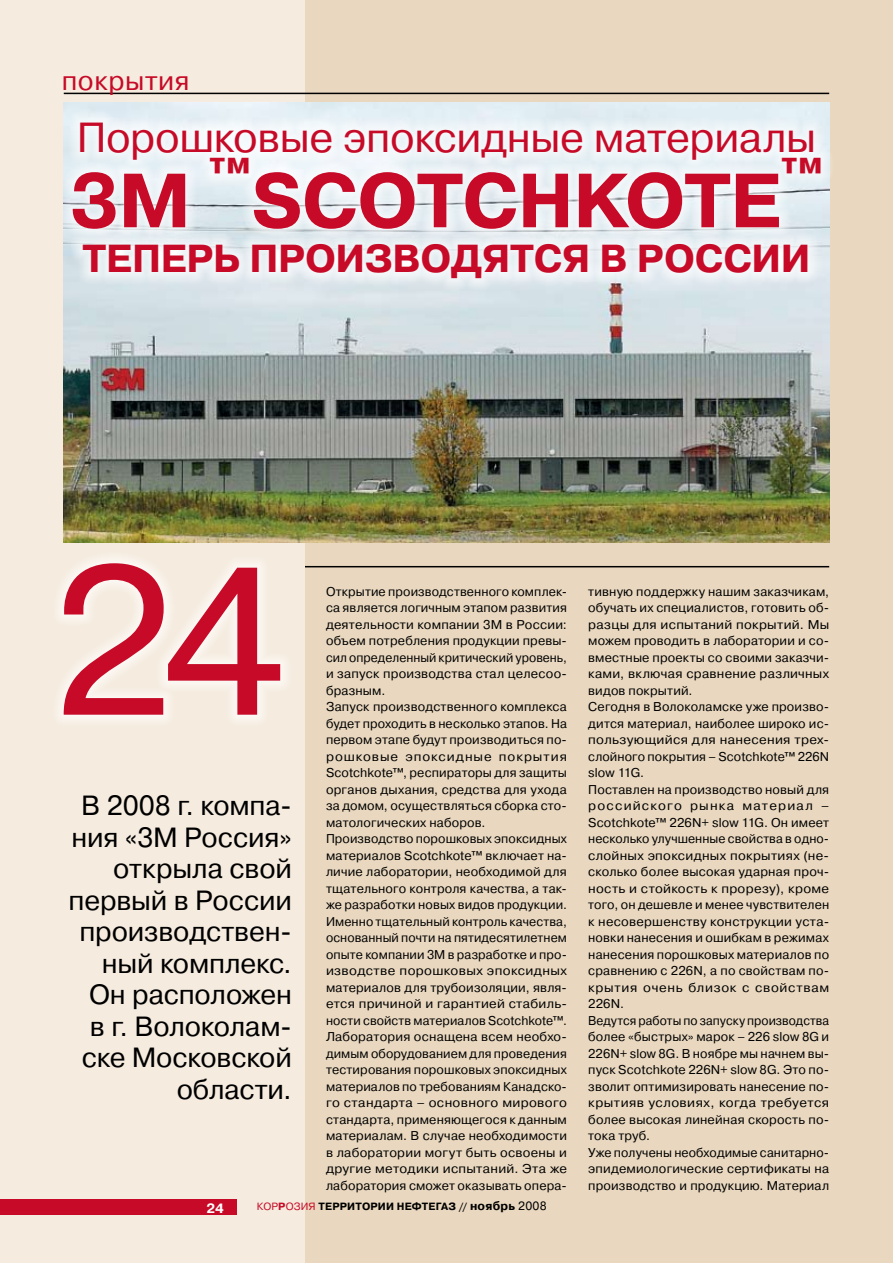
<style>
.page{position:relative;width:893px;height:1263px;background:#e9d8bf}
.page>*{position:absolute;margin:0;border:0;box-sizing:border-box;transform-origin:0 0}
.t1{font:210px "Pragmatica C";color:#c60a27}
.t2{font:700 76.5px "Pragmatica C";letter-spacing:-.015em;color:#c60a27}
.t3{font:700 44.55px "Pragmatica C";color:#c60a27}
.t4{font:42px "Pragmatica C";letter-spacing:-.01em;color:#c60a27}
.t5{font:700 39px "Pragmatica C";letter-spacing:-.01em;color:#c60a27}
.t6{font:27.75px/31.5px "Pragmatica C";letter-spacing:-.005em;color:#000;text-align:right}
.t7{font:27px "Pragmatica C";letter-spacing:.02em;color:#c60a27}
.t8{font:700 13.5px "Pragmatica C";color:#fff}
.t9{font:12.75px/16.5px "Pragmatica C";letter-spacing:.015em;color:#000}
.t10{font:700 10.5px "Pragmatica C";letter-spacing:.01em;color:#000}
.s1{font-weight:400;color:#c60a27}
.s2{color:#c60a27}
.s3{font-size:12px}
.s4{font-weight:400;font-size:12px}
</style>
<div class="page">
<hr style="left:64px;top:566px;width:765px;height:1px;background:#000">
<div style="left:0;top:0;width:305px;height:1263px;background:#f5ebde"></div>
<hr style="left:64px;top:93px;width:765px;height:1px;background:#000">
<img style="left:64px;top:102px;width:765px;height:441px">
<svg style="left:58px;top:557px;width:501px;height:164px"></svg>
<svg style="left:63px;top:108px;width:767px;height:215px;background:#e8eff2"></svg>
<div style="left:0;top:1199px;width:237px;height:16px;background:#c60a27"></div>
<h3 class="t7" style="left:62px;top:66px;width:129px">покрытия</h3>
<h3 class="t4" style="left:77px;top:114px;width:741px">Порошковые эпоксидные материалы</h3>
<h2 class="t2" style="left:70px;top:159px;width:123px">3М</h2>
<h3 class="t3" style="left:209px;top:149px;width:43px">™</h3>
<h3 class="t3" style="left:781px;top:149px;width:43px">™</h3>
<h2 class="t2" style="left:251px;top:159px;width:531px">SCOTCHKOTE</h2>
<h3 class="t5" style="left:82px;top:237px;width:729px">ТЕПЕРЬ ПРОИЗВОДЯТСЯ В РОССИИ</h3>
<h1 class="t1" style="left:52px;top:526px;width:235px">24</h1>
<h3 class="t6" style="left:69px;top:790px;width:225px">В 2008 г. компа&shy;ния «3М Россия» открыла свой первый в России производствен&shy;ный комплекс.<br>Он расположен в г. Волоколам&shy;ске Московской области.</h3>
<p class="t9" style="left:326px;top:583px;width:242px">Открытие производственного комплек&shy;са является логичным этапом развития деятельности компании 3М в России: объем потребления продукции превы&shy;сил определенный критический уровень, и запуск производства стал целесоо&shy;бразным.<br>Запуск производственного комплекса будет проходить в несколько этапов. На первом этапе будут производиться по&shy;рошковые эпоксидные покрытия Scotchkote™, респираторы для защиты органов дыхания, средства для ухода за домом, осуществляться сборка сто&shy;матологических наборов.<br>Производство порошковых эпоксидных материалов Scotchkote™ включает на&shy;личие лаборатории, необходимой для тщательного контроля качества, а так&shy;же разработки новых видов продукции.<br>Именно тщательный контроль качества, основанный почти на пятидесятилетнем опыте компании 3М в разработке и про&shy;изводстве порошковых эпоксидных материалов для трубоизоляции, явля&shy;ется причиной и гарантией стабиль&shy;ности свойств материалов Scotchkote™.<br>Лаборатория оснащена всем необхо&shy;димым оборудованием для проведения тестирования порошковых эпоксидных материалов по требованиям Канадско&shy;го стандарта – основного мирового стандарта, применяющегося к данным материалам. В случае необходимости в лаборатории могут быть освоены и другие методики испытаний. Эта же лаборатория сможет оказывать опера-</p>
<p class="t9" style="left:588px;top:583px;width:242px">тивную поддержку нашим заказчикам, обучать их специалистов, готовить об&shy;разцы для испытаний покрытий. Мы можем проводить в лаборатории и со&shy;вместные проекты со своими заказчи&shy;ками, включая сравнение различных видов покрытий.<br>Сегодня в Волоколамске уже произво&shy;дится материал, наиболее широко ис&shy;пользующийся для нанесения трех&shy;слойного покрытия – Scotchkote™ 226N slow 11G.<br>Поставлен на производство новый для российского рынка материал – Scotchkote™ 226N+ slow 11G. Он имеет несколько улучшенные свойства в одно&shy;слойных эпоксидных покрытиях (не&shy;сколько более высокая ударная проч&shy;ность и стойкость к прорезу), кроме того, он дешевле и менее чувствителен к несовершенству конструкции уста&shy;новки нанесения и ошибкам в режимах нанесения порошковых материалов по сравнению с 226N, а по свойствам по&shy;крытия очень близок с свойствам 226N.<br>Ведутся работы по запуску производства более «быстрых» марок – 226 slow 8G и 226N+ slow 8G. В ноябре мы начнем вы&shy;пуск Scotchkote 226N+ slow 8G. Это по&shy;зволит оптимизировать нанесение по&shy;крытияв условиях, когда требуется более высокая линейная скорость по&shy;тока труб.<br>Уже получены необходимые санитарно&shy;эпидемиологические сертификаты на производство и продукцию. Материал</p>
<p class="t8" style="left:206px;top:1200px;width:19px">24</p>
<p class="t10" style="left:257px;top:1200px;width:70px"><span class="s1">КОР</span><span class="s2">Р</span><span class="s1">ОЗИЯ</span> ТЕРРИТОРИИ</p>
<p class="t10" style="left:397px;top:1200px;width:151px">НЕФТЕГАЗ // <span class="s3">НОЯБРЬ</span> <span class="s4">2008</span></p>
</div>
